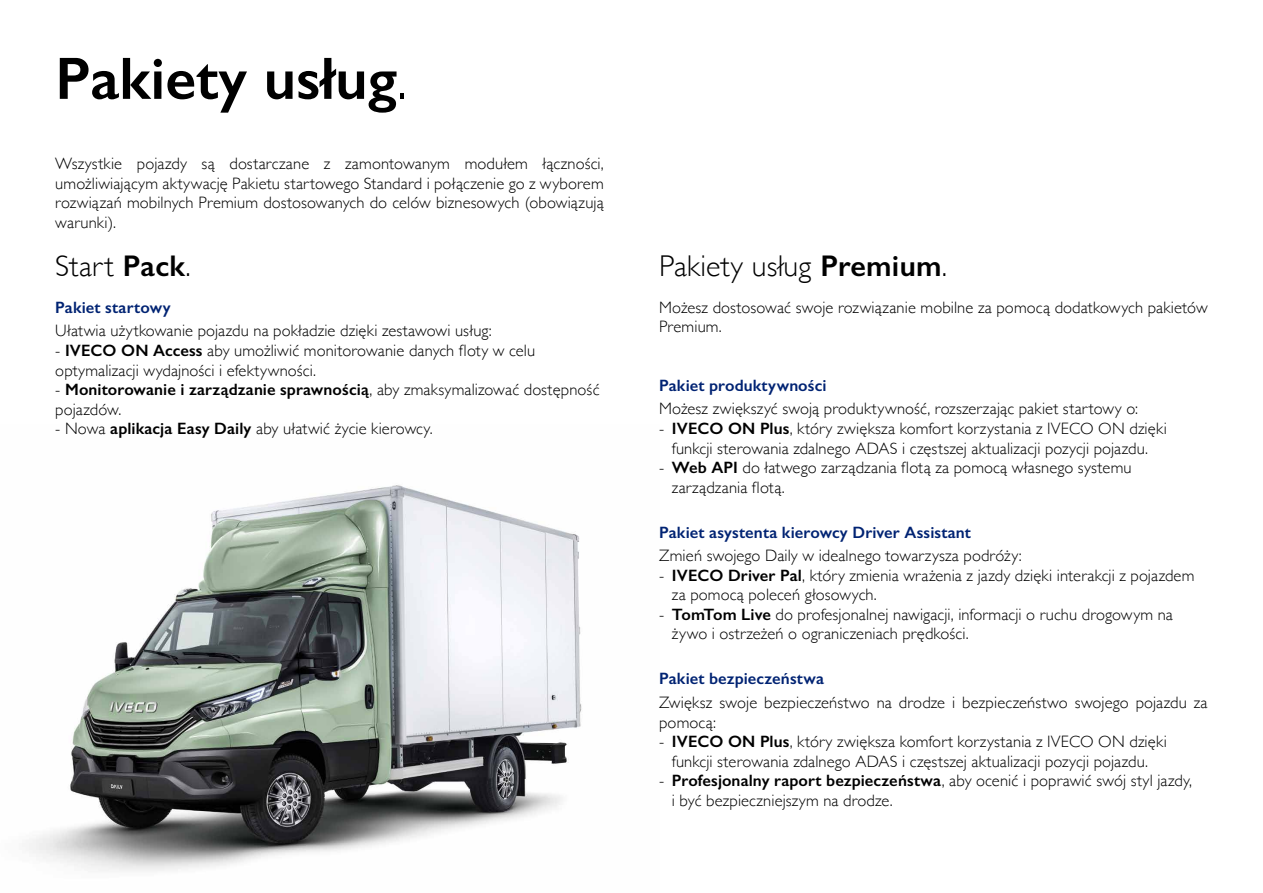
<style>
.page{position:relative;width:1263px;height:893px;background:#fff}
.page>*{position:absolute;margin:0;border:0;box-sizing:border-box;transform-origin:0 0}
.t1{font:600 60px "Gill Sans";color:#000}
.t2{font:300 30px "Gill Sans";letter-spacing:.01em;color:#000}
.t3{font:300 16.5px/19.5px "Gill Sans";letter-spacing:.01em;color:#000}
.t4{font:600 16.5px "Gill Sans";letter-spacing:.01em;color:#002373}
.s1{font-weight:300}
.s2{font-weight:600}
</style>
<div class="page">
<img style="left:29px;top:485px;width:553px;height:386px">
<h1 class="t1" style="left:55px;top:42px;width:354px">Pakiety usług<span class="s1">.</span></h1>
<p class="t3" style="left:55px;top:153px;width:550px;text-align:justify">Wszystkie pojazdy są dostarczane z zamontowanym modułem łączności, umożliwiającym aktywację Pakietu startowego Standard i połączenie go z wyborem rozwiązań mobilnych Premium dostosowanych do celów biznesowych (obowiązują warunki).</p>
<h2 class="t2" style="left:55px;top:243px;width:137px">Start <span class="s2">Pack</span>.</h2>
<p class="t4" style="left:55px;top:297px;width:117px">Pakiet startowy</p>
<p class="t3" style="left:55px;top:321px;width:438px">Ułatwia użytkowanie pojazdu na pokładzie dzięki zestawowi usług:</p>
<p class="t3" style="left:55px;top:340px;width:481px">- <span class="s2">IVECO ON Access</span> aby umożliwić monitorowanie danych floty w celu optymalizacji wydajności i efektywności.</p>
<p class="t3" style="left:55px;top:379px;width:546px">- <span class="s2">Monitorowanie i zarządzanie sprawnością</span>, aby zmaksymalizować dostępność pojazdów.</p>
<p class="t3" style="left:55px;top:418px;width:379px">- Nowa <span class="s2">aplikacja Easy Daily</span> aby ułatwić życie kierowcy.</p>
<h2 class="t2" style="left:659px;top:243px;width:289px">Pakiety usług <span class="s2">Premium</span>.</h2>
<p class="t3" style="left:659px;top:297px;width:550px">Możesz dostosować swoje rozwiązanie mobilne za pomocą dodatkowych pakietów<br>Premium.</p>
<p class="t4" style="left:659px;top:375px;width:169px">Pakiet produktywności</p>
<p class="t3" style="left:659px;top:399px;width:480px">Możesz zwiększyć swoją produktywność, rozszerzając pakiet startowy o:</p>
<p class="t3" style="left:659px;top:418px;width:509px;text-align:center">- <span class="s2">IVECO ON Plus</span>, który zwiększa komfort korzystania z IVECO ON dzięki funkcji sterowania zdalnego ADAS i częstszej aktualizacji pozycji pojazdu.</p>
<p class="t3" style="left:672px;top:457px;width:461px;text-indent:-13px">- <span class="s2">Web API</span> do łatwego zarządzania flotą za pomocą własnego systemu zarządzania flotą.</p>
<p class="t4" style="left:659px;top:522px;width:313px">Pakiet asystenta kierowcy Driver Assistant</p>
<p class="t3" style="left:659px;top:545px;width:364px">Zmień swojego Daily w idealnego towarzysza podróży:</p>
<p class="t3" style="left:672px;top:565px;width:524px;text-indent:-13px">- <span class="s2">IVECO Driver Pal</span>, który zmienia wrażenia z jazdy dzięki interakcji z pojazdem za pomocą poleceń głosowych.</p>
<p class="t3" style="left:672px;top:604px;width:503px;text-indent:-13px">- <span class="s2">TomTom Live</span> do profesjonalnej nawigacji, informacji o ruchu drogowym na żywo i ostrzeżeń o ograniczeniach prędkości.</p>
<p class="t4" style="left:659px;top:669px;width:166px">Pakiet bezpieczeństwa</p>
<p class="t3" style="left:659px;top:692px;width:550px">Zwiększ swoje bezpieczeństwo na drodze i bezpieczeństwo swojego pojazdu za pomocą:</p>
<p class="t3" style="left:659px;top:731px;width:509px;text-align:center">- <span class="s2">IVECO ON Plus</span>, który zwiększa komfort korzystania z IVECO ON dzięki funkcji sterowania zdalnego ADAS i częstszej aktualizacji pozycji pojazdu.</p>
<p class="t3" style="left:672px;top:770px;width:522px;text-indent:-13px">- <span class="s2">Profesjonalny raport bezpieczeństwa</span>, aby ocenić i poprawić swój styl jazdy, i być bezpieczniejszym na drodze.</p>
</div>
